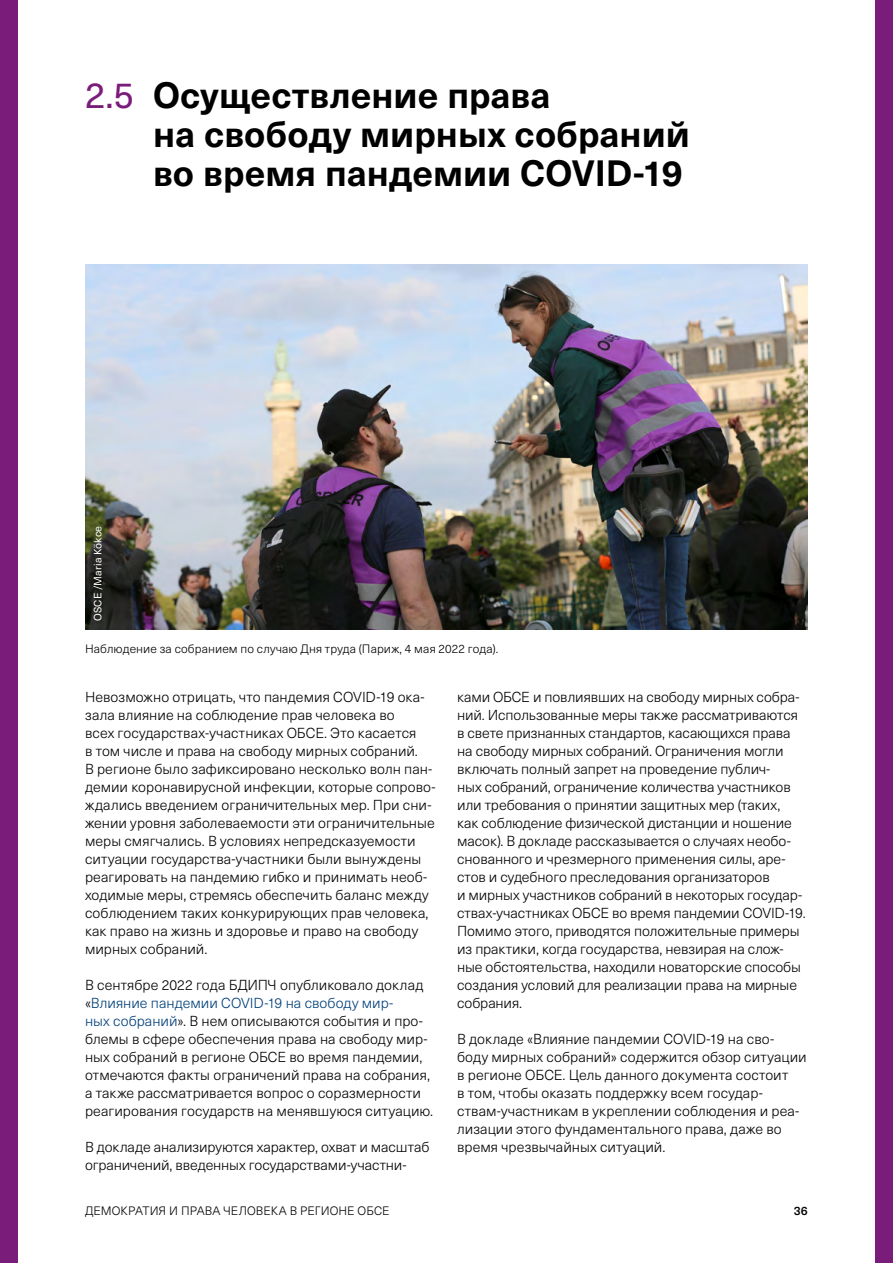
<style>
.page{position:relative;width:893px;height:1263px;background:#fff}
.page>*{position:absolute;margin:0;border:0;box-sizing:border-box;transform-origin:0 0}
.t1{font:700 36px/39px "Neue Haas Unica W1 G";letter-spacing:.005em;color:#000}
.t2{font:300 14.25px/18px "Neue Haas Unica W1 G";color:#000}
.t3{font:300 12px "Neue Haas Unica W1 G";letter-spacing:.01em;color:#000}
.t4{font:500 12px "Neue Haas Unica W1 G";color:#000}
.t5{font:10.5px "Neue Haas Unica W1 G";letter-spacing:.015em;color:#fff}
.s1{font-weight:400;color:#7a1c79}
.s2{color:#003f79}
</style>
<div class="page">
<img style="left:85px;top:264px;width:723px;height:365px">
<div style="left:876px;top:0;width:17px;height:1263px;background:#7a1c79"></div>
<div style="left:0;top:0;width:17px;height:1263px;background:#7a1c79"></div>
<h1 class="t1" style="left:153px;top:73px;width:538px;text-indent:-68px"><span class="s1">2.5</span> Осуществление права<br>на свободу мирных собраний во время пандемии COVID-19</h1>
<p class="t5" style="left:90px;top:621px;width:97px;rotate:-90deg">OSCE /Maria Kökce</p>
<p class="t3" style="left:85px;top:640px;width:415px">Наблюдение за собранием по случаю Дня труда (Париж, 4 мая 2022 года).</p>
<p class="t2" style="left:85px;top:687px;width:352px">Невозможно отрицать, что пандемия COVID-19 ока&shy;зала влияние на соблюдение прав человека во<br>всех государствах-участниках ОБСЕ. Это касается<br>в том числе и права на свободу мирных собраний.<br>В регионе было зафиксировано несколько волн пан&shy;демии коронавирусной инфекции, которые сопрово&shy;ждались введением ограничительных мер. При сни&shy;жении уровня заболеваемости эти ограничительные меры смягчались. В условиях непредсказуемости ситуации государства-участники были вынуждены реагировать на пандемию гибко и принимать необ&shy;ходимые меры, стремясь обеспечить баланс между соблюдением таких конкурирующих прав человека, как право на жизнь и здоровье и право на свободу мирных собраний.</p>
<p class="t2" style="left:85px;top:975px;width:350px">В сентябре 2022 года БДИПЧ опубликовало доклад «<span class="s2">Влияние пандемии COVID-19 на свободу мир-<br>ных собраний</span>». В нем описываются события и про&shy;блемы в сфере обеспечения права на свободу мир&shy;ных собраний в регионе ОБСЕ во время пандемии, отмечаются факты ограничений права на собрания, а также рассматривается вопрос о соразмерности реагирования государств на менявшуюся ситуацию.</p>
<p class="t2" style="left:85px;top:1137px;width:346px">В докладе анализируются характер, охват и масштаб ограничений, введенных государствами‑участни-</p>
<p class="t2" style="left:457px;top:687px;width:350px">ками ОБСЕ и повлиявших на свободу мирных собра&shy;ний. Использованные меры также рассматриваются в свете признанных стандартов, касающихся права на свободу мирных собраний. Ограничения могли включать полный запрет на проведение публич-<br>ных собраний, ограничение количества участников или требования о принятии защитных мер (таких,<br>как соблюдение физической дистанции и ношение масок). В докладе рассказывается о случаях необо&shy;снованного и чрезмерного применения силы, аре&shy;стов и судебного преследования организаторов<br>и мирных участников собраний в некоторых государ&shy;ствах-участниках ОБСЕ во время пандемии COVID-19.<br>Помимо этого, приводятся положительные примеры из практики, когда государства, невзирая на слож&shy;ные обстоятельства, находили новаторские способы создания условий для реализации права на мирные собрания.</p>
<p class="t2" style="left:457px;top:1029px;width:351px">В докладе «Влияние пандемии COVID-19 на сво&shy;боду мирных собраний» содержится обзор ситуации в регионе ОБСЕ. Цель данного документа состоит<br>в том, чтобы оказать поддержку всем государ&shy;ствам-участникам в укреплении соблюдения и реа&shy;лизации этого фундаментального права, даже во время чрезвычайных ситуаций.</p>
<p class="t3" style="left:85px;top:1202px;width:306px">ДЕМОКРАТИЯ И ПРАВА ЧЕЛОВЕКА В РЕГИОНЕ ОБСЕ</p>
<p class="t4" style="left:794px;top:1202px;width:16px">36</p>
</div>
